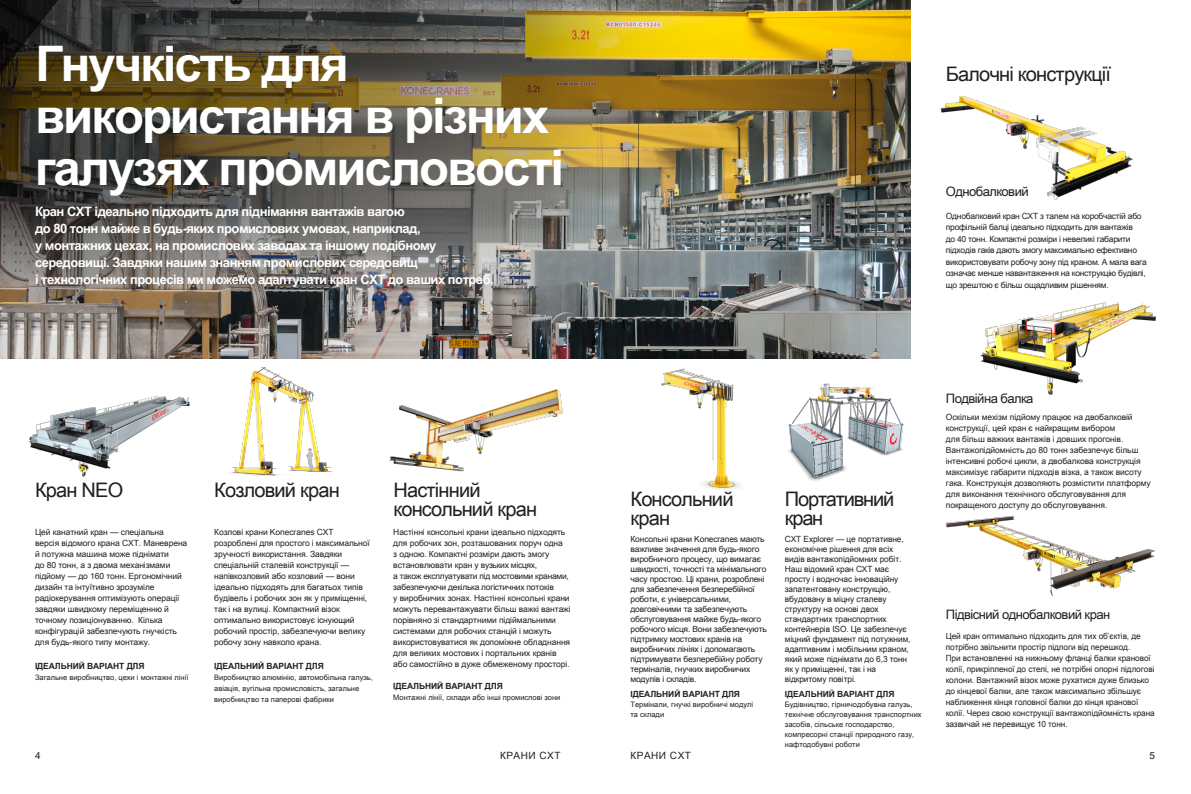
<style>
.page{position:relative;width:1191px;height:794px;background:#fff}
.page>*{position:absolute;margin:0;border:0;box-sizing:border-box;transform-origin:0 0}
.Headline_H1_NEGA{font:700 49px/52px "Arial Unicode MS";letter-spacing:-.04em;color:#fff}
.Headline_H3{font:20px/19px "Arial Unicode MS";letter-spacing:-.04em;color:#231f20}
.Headline_H3-2{font:20px/19px "Arial Unicode MS";letter-spacing:-.06em;color:#231f20}
.Sub-headline_H4{font:700 13px/17px "Arial Unicode MS";letter-spacing:-.04em;color:#fff}
.Sub-headline_H4-2{font:13px "Arial Unicode MS";letter-spacing:-.04em;color:#231f20}
.UPPER_CASE{font:10px "Arial Unicode MS";letter-spacing:.05em;color:#231f20}
.Body_copy{font:8.5px/11px "Arial Unicode MS";letter-spacing:-.01em;color:#231f20}
.Body_copy-2{font:8.5px/11.5px "Arial Unicode MS";letter-spacing:-.03em;color:#231f20}
.Body_copy-3{font:700 8.5px "Arial Unicode MS";letter-spacing:-.01em;color:#231f20}
.Small_body_copy{font:7.5px/10px "Arial Unicode MS";color:#231f20}
</style>
<div class="page">
<img style="left:755px;top:0;width:155px;height:358px">
<img style="left:29px;top:395px;width:161px;height:82px">
<img style="left:231px;top:367px;width:101px;height:109px">
<img style="left:788px;top:383px;width:116px;height:98px">
<img style="left:389px;top:389px;width:174px;height:83px">
<img style="left:661px;top:368px;width:80px;height:121px">
<img style="left:940px;top:96px;width:193px;height:105px">
<img style="left:980px;top:302px;width:177px;height:93px">
<img style="left:945px;top:515px;width:210px;height:82px">
<img style="left:0;top:0;width:755px;height:358px">
<p class="Headline_H1_NEGA" style="left:35px;top:39px;width:530px">Гнучкість для використання в різних галузях промисловості</p>
<p class="Sub-headline_H4" style="left:35px;top:204px;width:460px">Кран CXT ідеально підходить для піднімання вантажів вагою<br>до 80 тонн майже в будь-яких промислових умовах, наприклад,<br>у монтажних цехах, на промислових заводах та іншому подібному середовищі. Завдяки нашим знанням промислових середовищ<br>і технологічних процесів ми можемо адаптувати кран CXT до ваших потреб.</p>
<p class="Headline_H3" style="left:946px;top:64px;width:167px">Балочні конструкції</p>
<p class="Sub-headline_H4-2" style="left:946px;top:181px;width:84px">Однобалковий</p>
<p class="Body_copy-2" style="left:946px;top:210px;width:203px">Однобалковий кран CXT з талем на коробчастій або профільній балці ідеально підходить для вантажів<br>до 40 тонн. Компактні розміри і невеликі габарити підходів гаків дають змогу максимально ефективно використовувати робочу зону під краном. А мала вага означає менше навантаження на конструкцію будівлі, що зрештою є більш ощадливим рішенням.</p>
<p class="Headline_H3" style="left:35px;top:480px;width:90px">Кран NEO</p>
<p class="Headline_H3" style="left:214px;top:480px;width:127px">Козловий кран</p>
<p class="Headline_H3-2" style="left:785px;top:489px;width:111px">Портативний кран</p>
<p class="Headline_H3" style="left:393px;top:480px;width:145px">Настінний консольний кран</p>
<p class="Headline_H3" style="left:630px;top:489px;width:105px">Консольний кран</p>
<p class="Body_copy" style="left:35px;top:526px;width:154px">Цей канатний кран — спеціальна версія відомого крана CXT. Маневрена й потужна машина може піднімати<br>до 80 тонн, а з двома механізмами підйому — до 160 тонн. Ергономічний дизайн та інтуїтивно зрозуміле радіокерування оптимізують операції завдяки швидкому переміщенню й точному позиціонуванню. Кілька конфігурацій забезпечують гнучкість для будь-якого типу монтажу.</p>
<p class="Body_copy" style="left:214px;top:526px;width:157px">Козлові крани Konecranes CXT розроблені для простого і максимальної зручності використання. Завдяки спеціальній сталевій конструкції — напівкозловий або козловий — вони ідеально підходять для багатьох типів будівель і робочих зон як у приміщенні, так і на вулиці. Компактний візок оптимально використовує існующий робочий простір, забезпечуючи велику робочу зону навколо крана.</p>
<p class="Body_copy" style="left:785px;top:534px;width:127px;line-height:10px">CXT Explorer — це портативне, економічне рішення для всіх видів вантажопідйомних робіт.<br>Наш відомий кран CXT має просту і водночас інноваційну запатентовану конструкцію, вбудовану в міцну сталеву структуру на основі двох стандартних транспортних контейнерів ISO. Це забезпечує міцний фундамент під потужним, адаптивним і мобільним краном, який може піднімати до 6,3 тонн як у приміщенні, так і на відкритому повітрі.</p>
<p class="Body_copy" style="left:393px;top:526px;width:179px">Настінні консольні крани ідеально підходять для робочих зон, розташованих поруч одна<br>з одною. Компактні розміри дають змогу встановлювати кран у вузьких місцях,<br>а також експлуатувати під мостовими кранами, забезпечуючи декілька логістичних потоків<br>у виробничих зонах. Настінні консольні крани можуть перевантажувати більш важкі вантажі порівняно зі стандартними підіймальними системами для робочих станцій і можуть використовуватися як допоміжне обладнання для великих мостових і портальних кранів або самостійно в дуже обмеженому просторі.</p>
<p class="Body_copy" style="left:630px;top:534px;width:138px;line-height:10px">Консольні крани Konecranes мають важливе значення для будь-якого виробничого процесу, що вимагає швидкості, точності та мінімального часу простою. Ці крани, розроблені для забезпечення безперебійної роботи, є універсальними, довговічними та забезпечують обслуговування майже будь-якого робочого місця. Вони забезпечують підтримку мостових кранів на виробничих лініях і допомагають підтримувати безперебійну роботу терміналів, гнучких виробничих модулів і складів.</p>
<p class="Body_copy-3" style="left:35px;top:659px;width:111px">ІДЕАЛЬНИЙ ВАРІАНТ ДЛЯ</p>
<p class="Small_body_copy" style="left:35px;top:671px;width:155px">Загальне виробництво, цехи і монтажні лінії</p>
<p class="Body_copy-3" style="left:214px;top:659px;width:111px">ІДЕАЛЬНИЙ ВАРІАНТ ДЛЯ</p>
<p class="Small_body_copy" style="left:214px;top:671px;width:160px;line-height:11px">Виробництво алюмінію, автомобільна галузь, авіація, вугільна промисловість, загальне виробництво та паперові фабрики</p>
<p class="Body_copy-3" style="left:393px;top:679px;width:111px">ІДЕАЛЬНИЙ ВАРІАНТ ДЛЯ</p>
<p class="Small_body_copy" style="left:393px;top:692px;width:169px">Монтажні лінії, склади або інші промислові зони</p>
<p class="Body_copy-3" style="left:630px;top:687px;width:111px">ІДЕАЛЬНИЙ ВАРІАНТ ДЛЯ</p>
<p class="Small_body_copy" style="left:630px;top:699px;width:124px">Термінали, гнучкі виробничі модулі та склади</p>
<p class="Body_copy-3" style="left:785px;top:687px;width:111px">ІДЕАЛЬНИЙ ВАРІАНТ ДЛЯ</p>
<p class="Small_body_copy" style="left:785px;top:699px;width:138px">Будівництво, гірничодобувна галузь, технічне обслуговування транспортних засобів, сільське господарство, компресорні станції природного газу, нафтодобувні роботи</p>
<p class="Sub-headline_H4-2" style="left:946px;top:388px;width:89px">Подвійна балка</p>
<p class="Body_copy" style="left:946px;top:411px;width:206px">Оскільки мехізм підйому працює на двобалковій конструкції, цей кран є найкращим вибором<br>для більш важких вантажів і довших прогонів.<br>Вантажопідйомність до 80 тонн забезпечує більш інтенсивні робочі цикли, а двобалкова конструкція максимізує габарити підходів візка, а також висоту гака. Конструкція дозволяють розмістити платформу для виконання технічного обслуговування для покращеного доступу до обслуговування.</p>
<p class="Sub-headline_H4-2" style="left:945px;top:605px;width:166px">Підвісний однобалковий кран</p>
<p class="Body_copy" style="left:945px;top:630px;width:210px">Цей кран оптимально підходить для тих об’єктів, де потрібно звільнити простір підлоги від перешкод.<br>При встановленні на нижньому фланці балки кранової колії, прикріпленої до стелі, не потрібні опорні підлогові колони. Вантажний візок може рухатися дуже близько до кінцевої балки, але також максимально збільшує наближення кінця головної балки до кінця кранової колії. Через свою конструкції вантажопідйомність крана зазвичай не перевищує 10 тонн.</p>
<p class="UPPER_CASE" style="left:35px;top:748px;width:7px">4</p>
<p class="UPPER_CASE" style="left:500px;top:748px;width:62px">КРАНИ CXT</p>
<p class="UPPER_CASE" style="left:630px;top:748px;width:62px">КРАНИ CXT</p>
<p class="UPPER_CASE" style="left:1149px;top:748px;width:7px">5</p>
</div>
